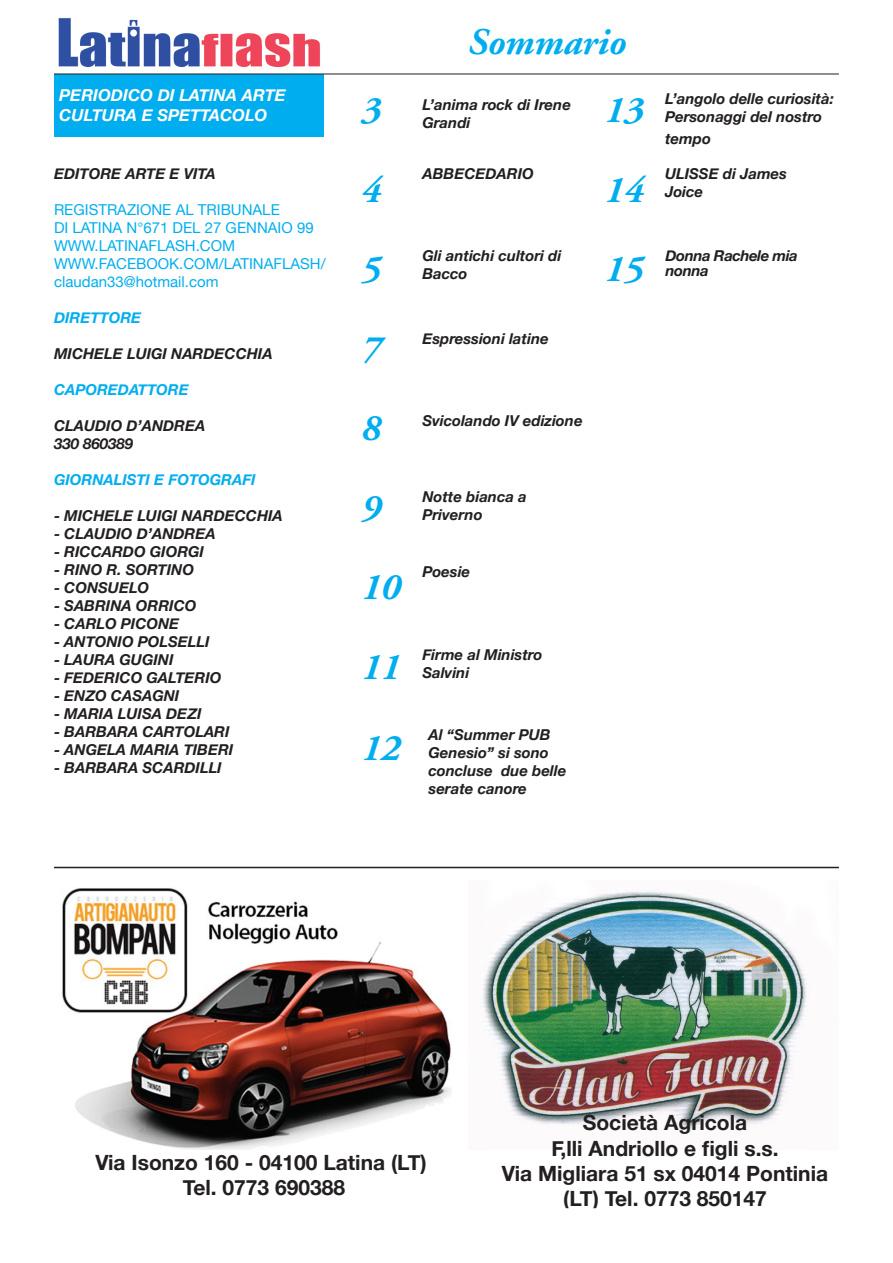
<style>
.page{position:relative;width:893px;height:1263px;background:#fff}
.page>*{position:absolute;margin:0;border:0;box-sizing:border-box;transform-origin:0 0}
.t1{font:italic 700 37.5px/79.7px "Adobe Garamond";color:#00aeef}
.t2{font:700 21px/25.2px "Helvetica Neue";color:#231f20;text-align:center}
.t3{font:italic 700 16.5px/19.8px "Helvetica Neue";color:#fff}
.t4{font:italic 700 15px/18px "Helvetica Neue";color:#231f20}
.t5{font:15px/18px "Helvetica Neue";color:#00aeef}
.t6{font:italic 700 15px "Helvetica Neue";color:#00aeef}
.t7{font:italic 700 15px/15px "Helvetica Neue";letter-spacing:-.03em;color:#231f20}
</style>
<div class="page">
<img style="left:62px;top:888px;width:389px;height:261px">
<img style="left:482px;top:891px;width:325px;height:239px">
<hr style="left:54px;top:867px;width:785px;height:1px;background:#231f20">
<img style="left:58px;top:18px;width:263px;height:50px">
<div style="left:54px;top:74px;width:269px;height:62px;background:#00aeef"></div>
<hr style="left:54px;top:74px;width:785px;height:1px;background:#231f20">
<h1 class="t1" style="left:468px;top:3px;width:160px">Sommario</h1>
<p class="t3" style="left:59px;top:85px;width:228px">PERIODICO DI LATINA ARTE<br>CULTURA E SPETTACOLO</p>
<h1 class="t1" style="left:361px;top:71px;width:40px">3<br>4<br>5<br>7<br>8<br>9<br>10<br>11<br>12</h1>
<h1 class="t1" style="left:605px;top:71px;width:40px;text-align:justify">13<br>14<br>15</h1>
<p class="t4" style="left:422px;top:95px;width:150px">L’anima rock di Irene<br>Grandi</p>
<p class="t4" style="left:422px;top:164px;width:113px">ABBECEDARIO</p>
<p class="t4" style="left:54px;top:164px;width:163px">EDITORE ARTE E VITA</p>
<p class="t5" style="left:54px;top:200px;width:273px">REGISTRAZIONE AL TRIBUNALE<br>DI LATINA N°671 DEL 27 GENNAIO 99<br>WWW.LATINAFLASH.COM<br>WWW.FACEBOOK.COM/LATINAFLASH/ claudan33@hotmail.com</p>
<p class="t6" style="left:54px;top:308px;width:89px">DIRETTORE</p>
<p class="t4" style="left:54px;top:344px;width:220px">MICHELE LUIGI NARDECCHIA</p>
<p class="t6" style="left:54px;top:380px;width:136px">CAPOREDATTORE</p>
<p class="t4" style="left:54px;top:416px;width:153px">CLAUDIO D’ANDREA<br>330 860389</p>
<p class="t6" style="left:54px;top:470px;width:203px">GIORNALISTI E FOTOGRAFI</p>
<p class="t4" style="left:54px;top:506px;width:230px">- MICHELE LUIGI NARDECCHIA</p>
<p class="t4" style="left:54px;top:524px;width:163px">- CLAUDIO D’ANDREA</p>
<p class="t4" style="left:54px;top:542px;width:151px">- RICCARDO GIORGI</p>
<p class="t4" style="left:54px;top:560px;width:142px">- RINO R. SORTINO</p>
<p class="t4" style="left:54px;top:578px;width:97px">- CONSUELO</p>
<p class="t4" style="left:54px;top:596px;width:144px">- SABRINA ORRICO</p>
<p class="t4" style="left:54px;top:614px;width:127px">- CARLO PICONE</p>
<p class="t4" style="left:54px;top:632px;width:157px">- ANTONIO POLSELLI</p>
<p class="t4" style="left:54px;top:650px;width:121px">- LAURA GUGINI</p>
<p class="t4" style="left:54px;top:668px;width:169px">- FEDERICO GALTERIO</p>
<p class="t4" style="left:54px;top:686px;width:127px">- ENZO CASAGNI</p>
<p class="t4" style="left:54px;top:704px;width:149px">- MARIA LUISA DEZI</p>
<p class="t4" style="left:54px;top:722px;width:177px">- BARBARA CARTOLARI</p>
<p class="t4" style="left:54px;top:740px;width:181px">- ANGELA MARIA TIBERI</p>
<p class="t4" style="left:54px;top:758px;width:169px">- BARBARA SCARDILLI</p>
<p class="t4" style="left:422px;top:247px;width:140px">Gli antichi cultori di<br>Bacco</p>
<p class="t4" style="left:422px;top:329px;width:128px">Espressioni latine</p>
<p class="t4" style="left:422px;top:412px;width:162px">Svicolando IV edizione</p>
<p class="t4" style="left:422px;top:487px;width:106px">Notte bianca a<br>Priverno</p>
<p class="t4" style="left:422px;top:563px;width:49px">Poesie</p>
<p class="t4" style="left:422px;top:645px;width:121px">Firme al Ministro<br>Salvini</p>
<p class="t4" style="left:429px;top:725px;width:139px">Al “Summer PUB<br>Genesio” si sono concluse due belle serate canore</p>
<p class="t4" style="left:665px;top:90px;width:170px">L’angolo delle curiosità:<br>Personaggi del nostro</p>
<p class="t4" style="left:665px;top:129px;width:47px">tempo</p>
<p class="t4" style="left:665px;top:164px;width:123px">ULISSE di James<br>Joice</p>
<p class="t7" style="left:665px;top:248px;width:134px">Donna Rachele mia nonna</p>
<h2 class="t2" style="left:95px;top:1149px;width:333px">Via Isonzo 160 - 04100 Latina (LT)<br>Tel. 0773 690388</h2>
<h2 class="t2" style="left:502px;top:1110px;width:328px">Società Agricola<br>F,lli Andriollo e figli s.s.<br>Via Migliara 51 sx 04014 Pontinia (LT) Tel. 0773 850147</h2>
</div>
